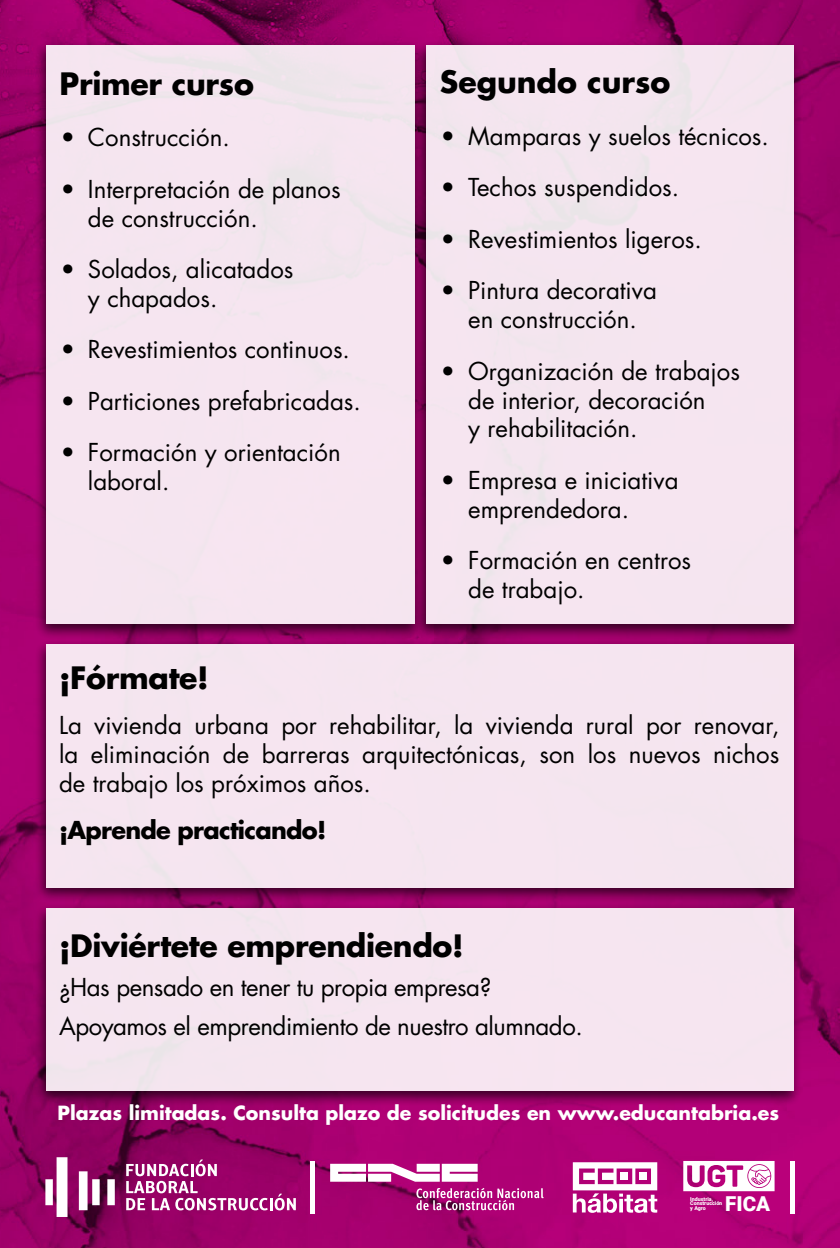
<style>
.page{position:relative;width:840px;height:1248px;background:#fff}
.page>*{position:absolute;margin:0;border:0;box-sizing:border-box;transform-origin:0 0}
.t1{font:700 30px "Futura Std";letter-spacing:-.01em;color:#000}
.t2{font:24px/28.8px "Futura Std";color:#000}
.t3{font:24px/39px "Futura Std";letter-spacing:-.02em;color:#000}
.t4{font:700 24px "Futura Std";letter-spacing:-.03em;color:#000}
.t5{font:900 20.6px "Roboto";color:#fff}
.t6{font:700 19px "Futura Std";color:#fff}
.t7{font:900 5.4px/5px "Roboto";color:#fff}
</style>
<div class="page">
<img style="left:0;top:0;width:839px;height:1247px">
<div style="left:35px;top:903px;width:767px;height:203px;background:#000;opacity:.75"></div>
<div style="left:46px;top:908px;width:747px;height:182px;background:#f5e5f0"></div>
<div style="left:35px;top:639px;width:767px;height:263px;background:#000;opacity:.75"></div>
<div style="left:46px;top:644px;width:747px;height:243px;background:#f5e5f0"></div>
<div style="left:35px;top:41px;width:389px;height:599px;background:#000;opacity:.75"></div>
<div style="left:46px;top:46px;width:368px;height:578px;background:#f6e5f0"></div>
<div style="left:413px;top:41px;width:388px;height:599px;background:#000;opacity:.75"></div>
<div style="left:425px;top:46px;width:368px;height:578px;background:#f5e5f0"></div>
<div style="left:789px;top:1160px;width:5px;height:53px;background:#fff"></div>
<svg style="left:45px;top:1157px;width:70px;height:59px"></svg>
<svg style="left:126px;top:1159px;width:170px;height:51px;background:#ad3886"></svg>
<hr style="left:310px;top:1160px;width:4px;height:53px;background:#fff">
<svg style="left:330px;top:1163px;width:147px;height:18px"></svg>
<svg style="left:416px;top:1187px;width:127px;height:23px;background:#bd4495"></svg>
<svg style="left:572px;top:1162px;width:85px;height:50px"></svg>
<div style="left:620px;top:1172px;width:7px;height:7px;background:#fff"></div>
<div style="left:639px;top:1172px;width:7px;height:7px;background:#fff"></div>
<svg style="left:683px;top:1160px;width:91px;height:31px"></svg>
<p class="t1" style="left:60px;top:63px;width:196px">Primer curso</p>
<p class="t2" style="left:61px;top:123px;width:170px">• Construcción.</p>
<p class="t2" style="left:88px;top:175px;width:254px;text-indent:-27px">• Interpretación de planos de construcción.</p>
<p class="t2" style="left:88px;top:255px;width:207px;text-indent:-27px">• Solados, alicatados y chapados.</p>
<p class="t2" style="left:61px;top:335px;width:290px">• Revestimientos continuos.</p>
<p class="t2" style="left:61px;top:387px;width:301px">• Particiones prefabricadas.</p>
<p class="t2" style="left:88px;top:438px;width:254px;text-indent:-27px">• Formación y orientación laboral.</p>
<p class="t1" style="left:439px;top:62px;width:232px">Segundo curso</p>
<p class="t2" style="left:441px;top:122px;width:329px">• Mamparas y suelos técnicos.</p>
<p class="t2" style="left:441px;top:173px;width:239px">• Techos suspendidos.</p>
<p class="t2" style="left:441px;top:225px;width:262px">• Revestimientos ligeros.</p>
<p class="t2" style="left:441px;top:276px;width:217px;text-align:center">• Pintura decorativa en construcción.</p>
<p class="t2" style="left:468px;top:357px;width:273px;text-indent:-27px">• Organización de trabajos de interior, decoración<br>y rehabilitación.</p>
<p class="t2" style="left:468px;top:466px;width:212px;text-indent:-27px">• Empresa e iniciativa emprendedora.</p>
<p class="t2" style="left:468px;top:546px;width:224px;text-indent:-27px">• Formación en centros de trabajo.</p>
<p class="t1" style="left:59px;top:657px;width:151px">¡Fórmate!</p>
<p class="t2" style="left:59px;top:711px;width:721px;text-align:justify">La vivienda urbana por rehabilitar, la vivienda rural por renovar, la eliminación de barreras arquitectónicas, son los nuevos nichos de trabajo los próximos años.</p>
<p class="t4" style="left:59px;top:813px;width:268px">¡Aprende practicando!</p>
<p class="t1" style="left:59px;top:925px;width:406px">¡Diviértete emprendiendo!</p>
<p class="t3" style="left:59px;top:967px;width:525px">¿Has pensado en tener tu propia empresa?<br>Apoyamos el emprendimiento de nuestro alumnado.</p>
<p class="t6" style="left:58px;top:1100px;width:722px">Plazas limitadas. Consulta plazo de solicitudes en www.educantabria.es</p>
<p class="t5" style="left:724px;top:1188px;width:46px">FICA</p>
<p class="t7" style="left:690px;top:1195px;width:33px">Industria,<br>Construcción y Agro</p>
</div>
